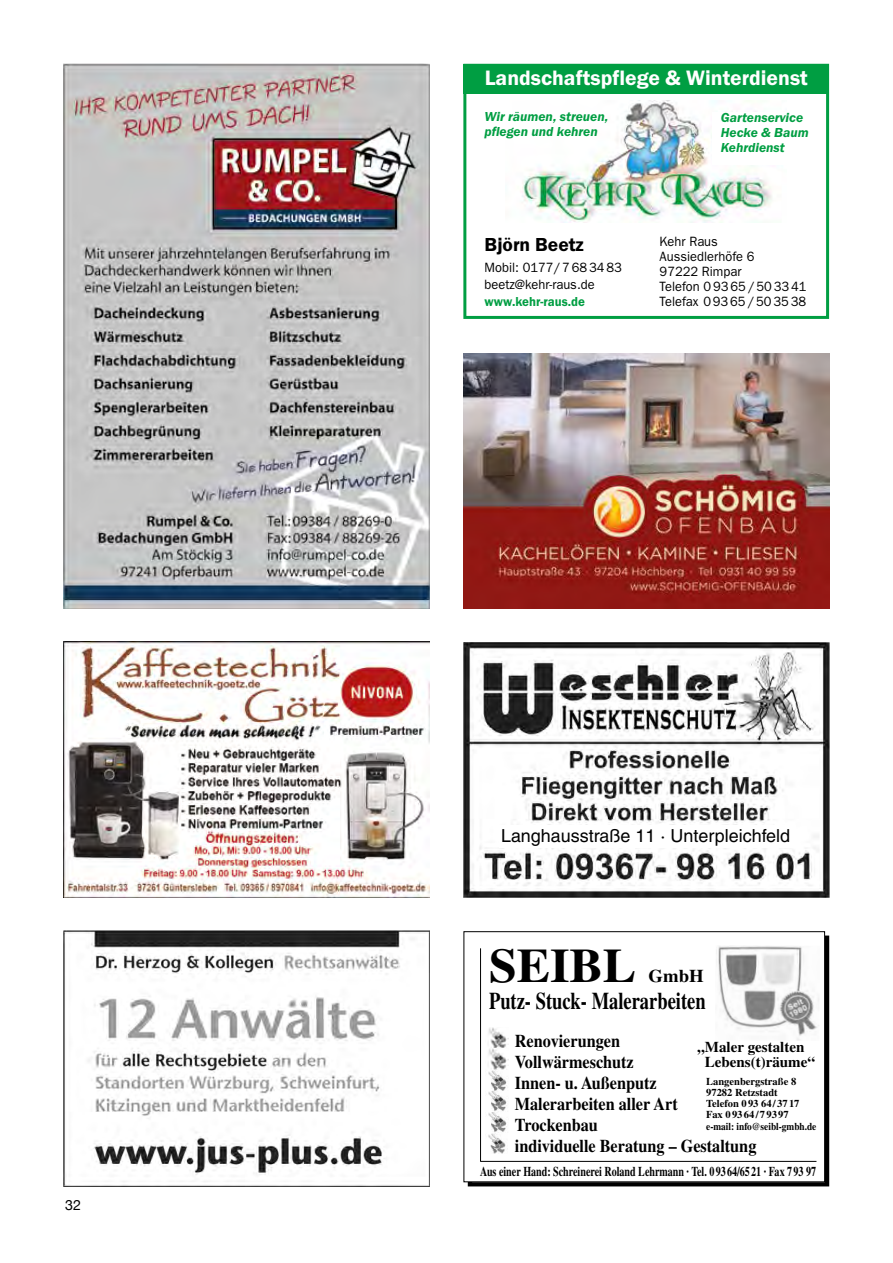
<style>
.page{position:relative;width:893px;height:1263px;background:#fff}
.page>*{position:absolute;margin:0;border:0;box-sizing:border-box;transform-origin:0 0}
.t1{font:700 48px "Times";color:#000;scale:1.04 1}
.t2{font:700 24px "Times";color:#000;scale:.77 1}
.t3{font:600 21.6px "Franklin Gothic EF";color:#fff}
.t4{font:600 19.5px "Franklin Gothic EF";color:#000}
.t5{font:700 18px/21px "Times";color:#000;scale:.9 1}
.t6{font:18px "Helvetica";color:#000}
.t7{font:700 18px "Times";color:#000;scale:1.04 1}
.t8{font:700 15px/15px "Times";color:#000}
.t9{font:14.25px "Helvetica Neue";color:#000}
.t10{font:13.5px/15px "Franklin Gothic";color:#000;scale:.95 1}
.t11{font:italic 600 13.5px/15px "Franklin Gothic EF";color:#009e42}
.t12{font:700 13.5px "Times";color:#000;scale:.74 1}
.t13{font:600 13.5px "Franklin Gothic EF";color:#009e42;scale:.95 1}
.t14{font:700 10.5px/11.2px "Times";color:#000}
</style>
<div class="page">
<img style="left:64px;top:931px;width:365px;height:255px">
<img style="left:64px;top:642px;width:365px;height:256px">
<div style="left:463px;top:64px;width:366px;height:255px;border:3px solid #009e42"></div>
<div style="left:463px;top:64px;width:366px;height:30px;background:#009e42"></div>
<img style="left:522px;top:101px;width:250px;height:122px">
<div style="left:712px;top:112px;width:98px;height:52px;background:#fff"></div>
<img style="left:463px;top:353px;width:366px;height:255px">
<img style="left:64px;top:64px;width:365px;height:545px">
<div style="left:468px;top:935px;width:361px;height:251px;border:4px solid #000"></div>
<div style="left:464px;top:932px;width:361px;height:250px;background:#fff"></div>
<div style="left:463px;top:931px;width:362px;height:251px;border:1px solid #000"></div>
<hr style="left:480px;top:948px;width:1px;height:213px;background:#000">
<hr style="left:481px;top:1161px;width:335px;height:1px;background:#000">
<img style="left:716px;top:946px;width:103px;height:95px">
<img style="left:488px;top:1027px;width:20px;height:21px">
<img style="left:488px;top:1048px;width:20px;height:22px">
<svg style="left:488px;top:1070px;width:19px;height:21px"></svg>
<svg style="left:488px;top:1091px;width:19px;height:20px"></svg>
<svg style="left:488px;top:1112px;width:19px;height:20px"></svg>
<svg style="left:488px;top:1133px;width:20px;height:20px"></svg>
<img style="left:463px;top:643px;width:366px;height:254px">
<div style="left:499px;top:825px;width:296px;height:23px;background:#fff"></div>
<p class="t9" style="left:65px;top:1194px;width:17px">32</p>
<h3 class="t3" style="left:485px;top:65px;width:325px">Landschaftspflege &amp; Winterdienst</h3>
<p class="t11" style="left:484px;top:109px;width:125px">Wir räumen, streuen, pflegen und kehren</p>
<p class="t11" style="left:721px;top:110px;width:89px">Gartenservice<br>Hecke &amp; Baum<br>Kehrdienst</p>
<h3 class="t4" style="left:485px;top:234px;width:101px">Björn Beetz</h3>
<p class="t10" style="left:485px;top:258px;width:146px;line-height:17.2px">Mobil: 0177/ 768 3483 beetz@kehr-raus.de</p>
<p class="t13" style="left:485px;top:294px;width:107px">www.kehr-raus.de</p>
<p class="t10" style="left:660px;top:233px;width:156px">Kehr Raus<br>Aussiedlerhöfe 6<br>97222 Rimpar<br>Telefon 0 93 65/5033 41<br>Telefax 09365 /50 35 38</p>
<h3 class="t6" style="left:501px;top:825px;width:291px">Langhausstraße 11 · Unterpleichfeld</h3>
<h1 class="t1" style="left:489px;top:937px;width:143px">SEIBL</h1>
<h3 class="t7" style="left:649px;top:965px;width:55px">GmbH</h3>
<h2 class="t2" style="left:489px;top:986px;width:283px">Putz- Stuck- Malerarbeiten</h2>
<h3 class="t5" style="left:515px;top:1030px;width:270px">Renovierungen<br>Vollwärmeschutz<br>Innen- u. Außenputz<br>Malerarbeiten aller Art<br>Trockenbau<br>individuelle Beratung – Gestaltung</h3>
<p class="t8" style="left:705px;top:1039px;width:111px;text-indent:-8px">„Maler gestalten<br>Lebens(t)räume“</p>
<p class="t14" style="left:706px;top:1075px;width:112px">Langenbergstraße 8<br>97282 Retzstadt<br>Telefon 0 93 64 /37 17<br>Fax 09364/79397 e-mail: info@seibl-gmbh.de</p>
<p class="t12" style="left:480px;top:1163px;width:455px">Aus einer Hand: Schreinerei Roland Lehrmann · Tel. 0 93 64/65 21 · Fax 7 93 97</p>
</div>
